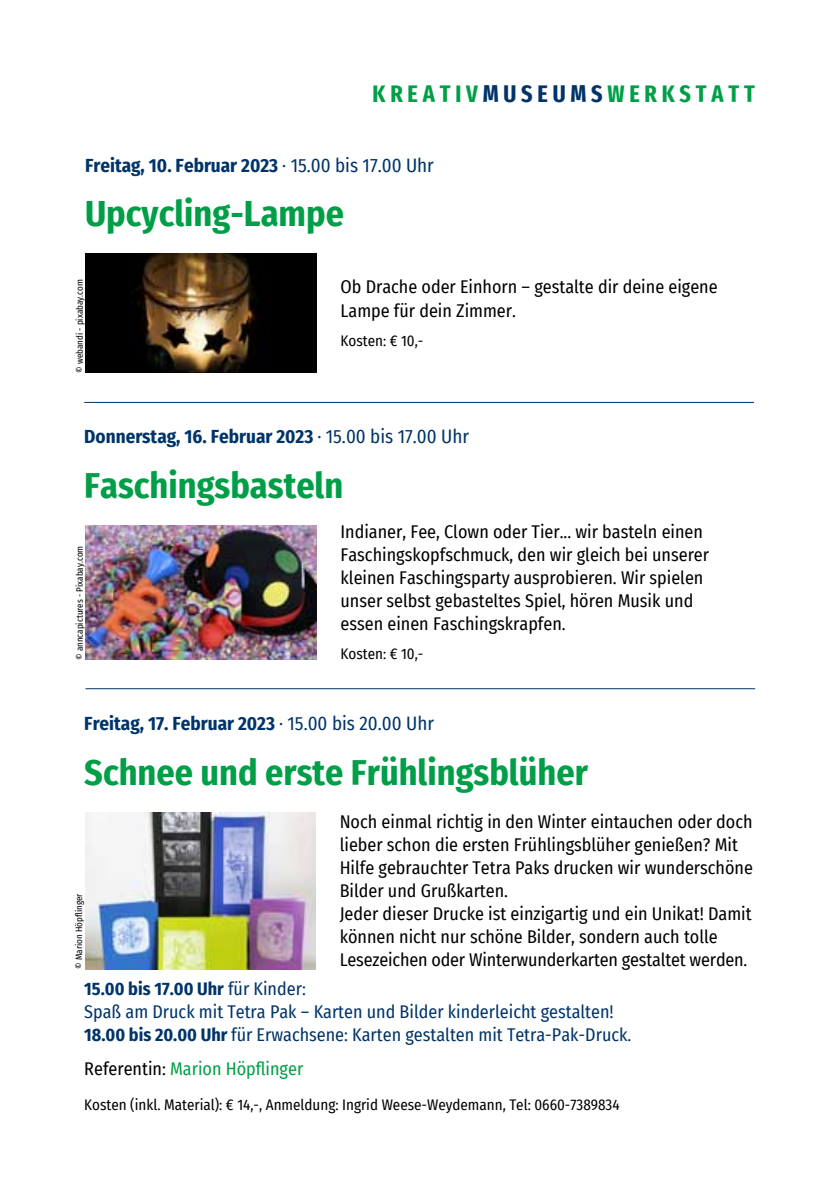
<style>
.page{position:relative;width:840px;height:1191px;background:#fff}
.page>*{position:absolute;margin:0;border:0;box-sizing:border-box;transform-origin:0 0}
.t1{font:700 36px "Fira Sans Condensed";color:#009f47}
.t2{font:700 extra-condensed 24px "Fira Sans";letter-spacing:.2em;color:#009f47}
.t3{font:700 19px "Fira Sans Condensed";color:#003469}
.t4{font:18px/23px "Fira Sans Condensed";color:#000}
.t5{font:18px/23px "Fira Sans Condensed";color:#003469}
.t6{font:18px "Fira Sans Condensed";color:#009f47}
.t7{font:15px "Fira Sans Condensed";color:#000}
.t8{font:9px "Fira Sans Condensed";color:#000}
.s1{color:#003469}
.s2{font-weight:400}
.s3{font-weight:700}
.s4{color:#000}
</style>
<div class="page">
<img style="left:85px;top:254px;width:231px;height:119px">
<hr style="left:84px;top:402px;width:669px;height:1px;background:#003469">
<hr style="left:85px;top:688px;width:669px;height:1px;background:#003469">
<img style="left:85px;top:525px;width:231px;height:134px">
<img style="left:85px;top:813px;width:230px;height:156px">
<h2 class="t2" style="left:372px;top:73px;width:383px">KREATIV<span class="s1">MUSEUMS</span>WERKSTATT</h2>
<p class="t3" style="left:85px;top:149px;width:350px">Freitag, 10. Februar 2023 <span class="s2">· 15.00 bis 17.00 Uhr</span></p>
<h1 class="t1" style="left:85px;top:183px;width:260px">Upcycling-Lampe</h1>
<p class="t8" style="left:73px;top:373px;width:95px;rotate:-90deg">© webandi - pixabay.com</p>
<p class="t4" style="left:340px;top:274px;width:378px;line-height:24px">Ob Drache oder Einhorn – gestalte dir deine eigene<br>Lampe für dein Zimmer.</p>
<p class="t7" style="left:340px;top:330px;width:84px">Kosten: € 10,-</p>
<p class="t3" style="left:84px;top:421px;width:386px">Donnerstag, 16. Februar 2023 <span class="s2">· 15.00 bis 17.00 Uhr</span></p>
<h1 class="t1" style="left:84px;top:455px;width:260px">Faschingsbasteln</h1>
<p class="t4" style="left:340px;top:519px;width:370px">Indianer, Fee, Clown oder Tier... wir basteln einen Faschingskopfschmuck, den wir gleich bei unserer kleinen Faschingsparty ausprobieren. Wir spielen unser selbst gebasteltes Spiel, hören Musik und essen einen Faschingskrapfen.</p>
<p class="t8" style="left:73px;top:660px;width:116px;rotate:-90deg">© anncapictures - Pixabay.com</p>
<p class="t7" style="left:340px;top:643px;width:84px">Kosten: € 10,-</p>
<p class="t3" style="left:84px;top:707px;width:351px">Freitag, 17. Februar 2023 <span class="s2">· 15.00 bis 20.00 Uhr</span></p>
<h1 class="t1" style="left:84px;top:742px;width:504px">Schnee und erste Frühlingsblüher</h1>
<p class="t8" style="left:72px;top:968px;width:77px;rotate:-90deg">© Marion Höpflinger</p>
<p class="t4" style="left:339px;top:810px;width:414px">Noch einmal richtig in den Winter eintauchen oder doch lieber schon die ersten Frühlingsblüher genießen? Mit Hilfe gebrauchter Tetra Paks drucken wir wunderschöne Bilder und Grußkarten.<br>Jeder dieser Drucke ist einzigartig und ein Unikat! Damit können nicht nur schöne Bilder, sondern auch tolle</p>
<p class="t4" style="left:339px;top:948px;width:409px">Lesezeichen oder Winterwunderkarten gestaltet werden.</p>
<p class="t5" style="left:84px;top:976px;width:548px"><span class="s3">15.00 bis 17.00 Uhr</span> für Kinder:<br>Spaß am Druck mit Tetra Pak – Karten und Bilder kinderleicht gestalten!<br><span class="s3">18.00 bis 20.00 Uhr</span> für Erwachsene: Karten gestalten mit Tetra-Pak-Druck.</p>
<p class="t6" style="left:84px;top:1055px;width:220px"><span class="s4">Referentin:</span> Marion Höpflinger</p>
<p class="t7" style="left:84px;top:1093px;width:536px">Kosten (inkl. Material): € 14,-, Anmeldung: Ingrid Weese-Weydemann, Tel: 0660-7389834</p>
</div>
